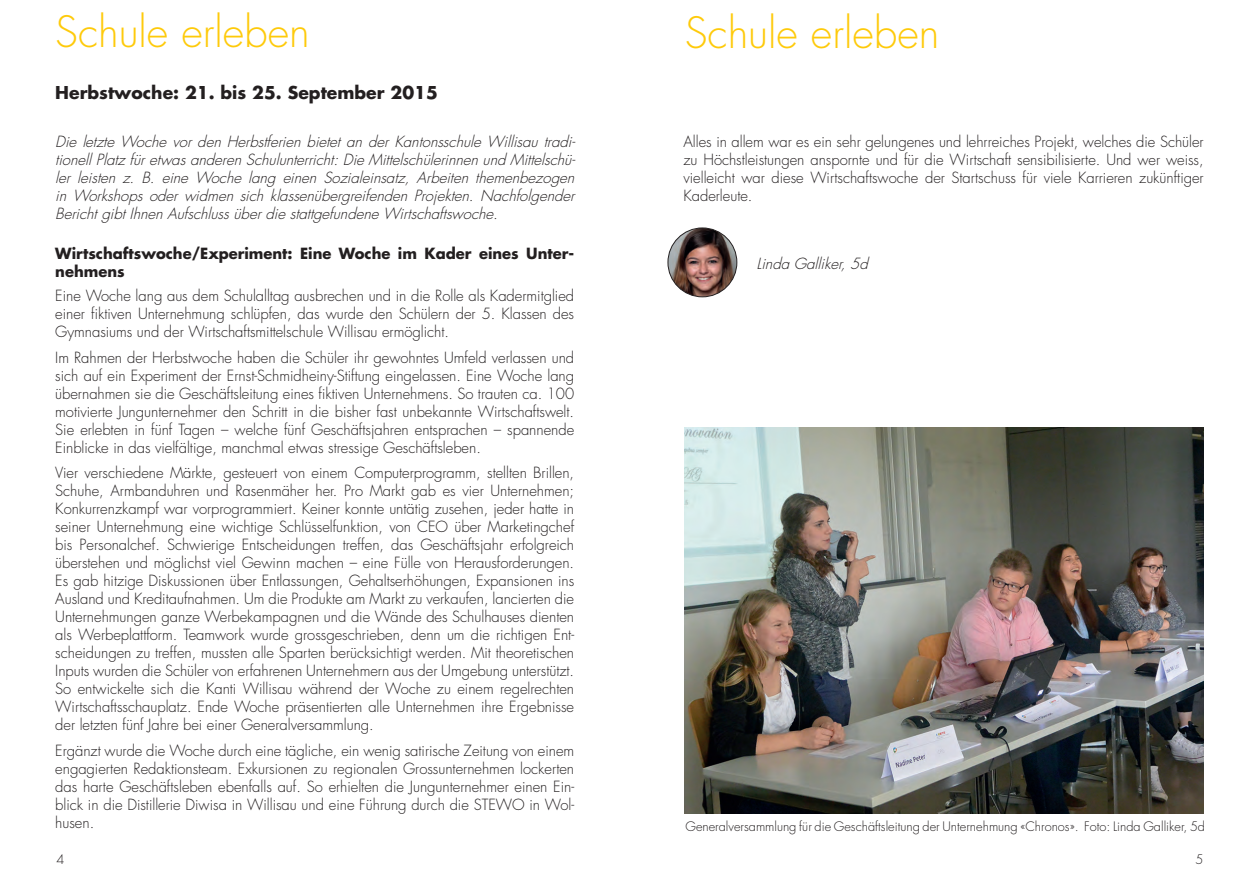
<style>
.page{position:relative;width:1259px;height:893px;background:#fff}
.page>*{position:absolute;margin:0;border:0;box-sizing:border-box;transform-origin:0 0}
.t1{font:300 42px "Futura Luzern";color:#feca0a}
.t2{font:700 17.25px "Futura Luzern";color:#231f20}
.t3{font:300 15px/18px "Futura Luzern";color:#231f20;text-align:justify}
.t4{font:italic 300 15px/18px "Futura Luzern";color:#231f20;text-align:justify}
.t5{font:700 15px/18px "Futura Luzern";color:#231f20}
.t6{font:300 12.75px "Futura Luzern";color:#231f20}
</style>
<div class="page">
<img style="left:668px;top:228px;width:69px;height:69px;border-radius:34px">
<div style="left:668px;top:228px;width:69px;height:69px;border:1px solid #231f20;border-radius:50%"></div>
<img style="left:685px;top:427px;width:518px;height:386px">
<p class="t1" style="left:55px;top:6px;width:256px">Schule erleben</p>
<p class="t1" style="left:685px;top:7px;width:256px">Schule erleben</p>
<p class="t2" style="left:55px;top:81px;width:384px">Herbstwoche: 21. bis 25. September 2015</p>
<p class="t4" style="left:55px;top:133px;width:525px">Die letzte Woche vor den Herbstferien bietet an der Kantonsschule Willisau tradi&shy;tionellPlatzfüretwasanderenSchulunterricht:DieMittelschülerinnenund Mittelschü&shy;ler leisten z. B. eine Woche lang einen Sozialeinsatz, Arbeiten themenbezogen in Workshops oder widmen sich klassenübergreifenden Projekten. Nachfolgender BerichtgibtIhnenAufschlussüberdiestattgefundeneWirtschaftswoche.</p>
<p class="t5" style="left:55px;top:244px;width:520px">Wirtschaftswoche/Experiment: Eine Woche im Kader eines Unter&shy;nehmens</p>
<p class="t3" style="left:55px;top:287px;width:520px">Eine Woche lang aus dem Schulalltag ausbrechen und in die Rolle als Kadermitglied einer fiktiven Unternehmung schlüpfen, das wurde den Schülern der 5. Klassen des Gymnasiums und der Wirtschaftsmittelschule Willisau ermöglicht.</p>
<p class="t3" style="left:55px;top:349px;width:520px">Im Rahmen der Herbstwoche haben die Schüler ihr gewohntes Umfeld verlassen und sich auf ein Experiment der Ernst-Schmidheiny-Stiftung eingelassen. Eine Woche lang übernahmen sie die Geschäftsleitung eines fiktiven Unternehmens. So trauten ca. 100 motivierte Jungunternehmer den Schritt in die bisher fast unbekannte Wirtschaftswelt.<br>Sie erlebten in fünf Tagen – welche fünf Geschäftsjahren entsprachen – spannende Einblicke in das vielfältige, manchmal etwas stressige Geschäftsleben.</p>
<p class="t3" style="left:55px;top:464px;width:520px">Vier verschiedene Märkte, gesteuert von einem Computerprogramm, stellten Brillen, Schuhe, Armbanduhren und Rasenmäher her. Pro Markt gab es vier Unternehmen; Konkurrenzkampf war vorprogrammiert. Keiner konnte untätig zusehen, jeder hatte in seiner Unternehmung eine wichtige Schlüsselfunktion, von CEO über Marketingchef bis Personalchef. Schwierige Entscheidungen treffen, das Geschäftsjahr erfolgreich überstehen und möglichst viel Gewinn machen – eine Fülle von Herausforderungen.<br>Es gab hitzige Diskussionen über Entlassungen, Gehaltserhöhungen, Expansionen ins Ausland und Kreditaufnahmen. Um die Produkte am Markt zu verkaufen, lancierten die Unternehmungen ganze Werbekampagnen und die Wände des Schulhauses dienten als Werbeplattform. Teamwork wurde grossgeschrieben, denn um die richtigen Ent&shy;scheidungen zu treffen, mussten alle Sparten berücksichtigt werden. Mit theoretischen Inputs wurden die Schüler von erfahrenen Unternehmern aus der Umgebung unterstützt.<br>So entwickelte sich die Kanti Willisau während der Woche zu einem regelrechten Wirtschaftsschauplatz. Ende Woche präsentierten alle Unternehmen ihre Ergebnisse der letzten fünf Jahre bei einer Generalversammlung.</p>
<p class="t3" style="left:55px;top:742px;width:520px">Ergänzt wurde die Woche durch eine tägliche, ein wenig satirische Zeitung von einem engagierten Redaktionsteam. Exkursionen zu regionalen Grossunternehmen lockerten das harte Geschäftsleben ebenfalls auf. So erhielten die Jungunternehmer einen Ein&shy;blick in die Distillerie Diwisa in Willisau und eine Führung durch die STEWO in Wol&shy;husen.</p>
<p class="t3" style="left:683px;top:133px;width:522px">Alles in allem war es ein sehr gelungenes und lehrreiches Projekt, welches die Schüler zu Höchstleistungen anspornte und für die Wirtschaft sensibilisierte. Und wer weiss, vielleicht war diese Wirtschaftswoche der Startschuss für viele Karrieren zukünftiger Kaderleute.</p>
<p class="t4" style="left:756px;top:255px;width:117px">Linda Galliker,5d</p>
<p class="t6" style="left:685px;top:819px;width:521px">Generalversammlung für die Geschäftsleitung der Unternehmung «Chronos». Foto: Linda Galliker, 5d</p>
<p class="t6" style="left:56px;top:851px;width:9px">4</p>
<p class="t6" style="left:1195px;top:851px;width:9px">5</p>
</div>
